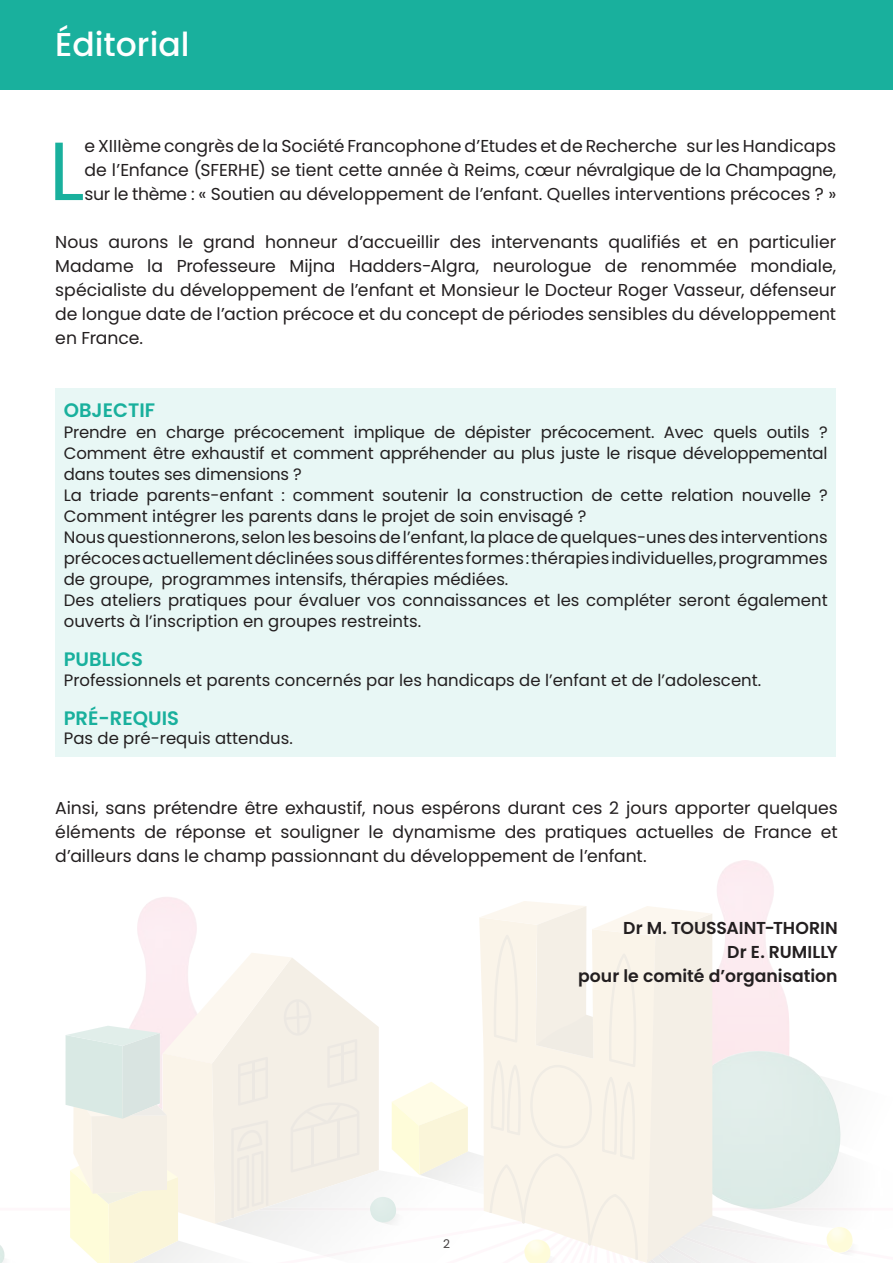
<style>
.page{position:relative;width:893px;height:1263px;background:#fff}
.page>*{position:absolute;margin:0;border:0;box-sizing:border-box;transform-origin:0 0}
.t1{font:82.35px "Poppins";color:#19b09d}
.t2{font:500 33px "Poppins";color:#fff}
.t3{font:600 19.5px "Poppins";color:#19b09d}
.t4{font:17.25px/24px "Poppins";color:#231f20;text-align:justify}
.t5{font:600 17.25px/24px "Poppins";color:#231f20;text-align:right}
.t6{font:16.5px/21px "Poppins";color:#231f20}
.t7{font:12px "Poppins";color:#231f20}
</style>
<div class="page">
<svg style="left:0;top:901px;width:854px;height:362px"></svg>
<img style="left:97px;top:1191px;width:45px;height:13px">
<img style="left:130px;top:1105px;width:37px;height:11px">
<div style="left:0;top:0;width:893px;height:89px;background:#19b09d"></div>
<div style="left:55px;top:388px;width:781px;height:368px;background:#e8f7f5"></div>
<h2 class="t2" style="left:55px;top:25px;width:136px">Éditorial</h2>
<h1 class="t1" style="left:49px;top:123px;width:37px">L</h1>
<p class="t4" style="left:85px;top:134px;width:753px">e XIIIème congrès de la Société Francophone d’Etudes et de Recherche sur les Handicaps de l’Enfance (SFERHE) se tient cette année à Reims, cœur névralgique de la Champagne, sur le thème : « Soutien au développement de l’enfant. Quelles interventions précoces ? »</p>
<p class="t4" style="left:55px;top:230px;width:782px">Nous aurons le grand honneur d’accueillir des intervenants qualifiés et en particulier Madame la Professeure Mijna Hadders-Algra, neurologue de renommée mondiale, spécialiste du développement de l’enfant et Monsieur le Docteur Roger Vasseur, défenseur de longue date de l’action précoce et du concept de périodes sensibles du développement en France.</p>
<p class="t3" style="left:64px;top:399px;width:93px">OBJECTIF</p>
<p class="t6" style="left:64px;top:422px;width:765px">Prendre en charge précocement implique de dépister précocement. Avec quels outils ?<br>Comment être exhaustif et comment appréhender au plus juste le risque développemental dans toutes ses dimensions ?<br>La triade parents-enfant : comment soutenir la construction de cette relation nouvelle ?<br>Comment intégrer les parents dans le projet de soin envisagé ?<br>Nous questionnerons, selon les besoins de l’enfant, la place de quelques-unes des interventions précoces actuellement déclinées sous différentes formes : thérapies individuelles, programmes de groupe, programmes intensifs, thérapies médiées.<br>Des ateliers pratiques pour évaluer vos connaissances et les compléter seront également ouverts à l’inscription en groupes restreints.</p>
<p class="t3" style="left:64px;top:648px;width:81px">PUBLICS</p>
<p class="t6" style="left:64px;top:670px;width:699px">Professionnels et parents concernés par les handicaps de l’enfant et de l’adolescent.</p>
<p class="t3" style="left:64px;top:707px;width:117px">PRÉ-REQUIS</p>
<p class="t6" style="left:64px;top:728px;width:231px">Pas de pré-requis attendus.</p>
<p class="t4" style="left:55px;top:796px;width:784px">Ainsi, sans prétendre être exhaustif, nous espérons durant ces 2 jours apporter quelques éléments de réponse et souligner le dynamisme des pratiques actuelles de France et d’ailleurs dans le champ passionnant du développement de l’enfant.</p>
<p class="t7" style="left:443px;top:1237px;width:8px">2</p>
<p class="t5" style="left:578px;top:916px;width:261px">Dr M. TOUSSAINT-THORIN<br>Dr E. RUMILLY<br>pour le comité d’organisation</p>
</div>
